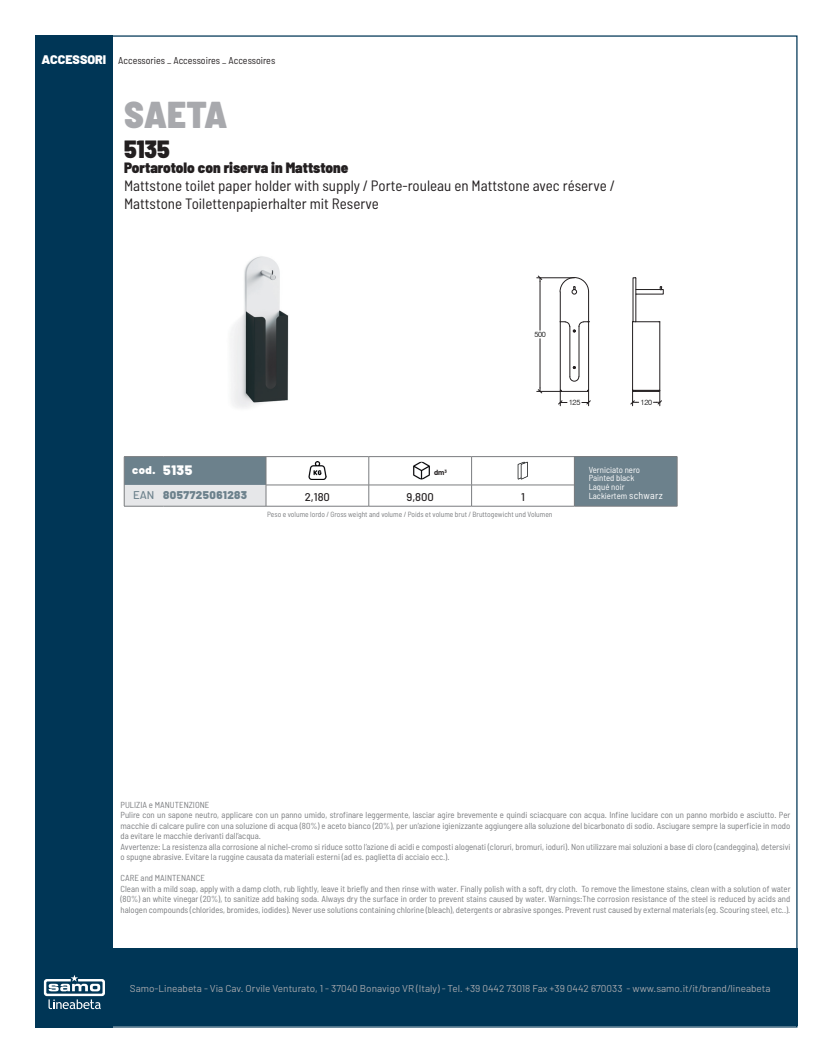
<style>
.page{position:relative;width:833px;height:1063px;background:#fff}
.page>*{position:absolute;margin:0;border:0;box-sizing:border-box;transform-origin:0 0}
.t1{font:900 semi-condensed 37.5px "Barlow";color:#a8a9ad}
.t2{font:900 semi-condensed 25px "Barlow";color:#231f20}
.t3{font:semi-condensed 15px/18px "Barlow";color:#231f20}
.t4{font:900 semi-condensed 15px "Barlow";color:#231f20}
.t5{font:900 11.25px "Barlow";letter-spacing:.04em;color:#6c818c}
.t6{font:500 11.25px "Barlow";color:#231f20}
.t7{font:900 11.25px "Barlow";color:#fff}
.t8{font:10px "Barlow";color:#a8a9ad}
.t9{font:semi-condensed 10px "Barlow";color:#231f20}
.t10{font:semi-condensed 8.75px/10.5px "Barlow";color:#7a7c7f}
.t11{font:semi-condensed 8.75px/8.8px "Barlow";color:#fff}
.t12{font:300 7.62px "Swiss 721 BT";letter-spacing:-.03em;color:#000001}
.t13{font:semi-condensed 7.5px "Barlow";color:#7a7c7f}
.t14{font:700 7.5px "Barlow";color:#231f20}
.s1{font-weight:900;font-stretch:normal;font-size:12.5px;color:#fff}
.s2{font-size:13.75px}
.s3{font-weight:500}
.s4{font-size:10px}
</style>
<div class="page">
<div style="left:35px;top:35px;width:78px;height:993px;background:#003656"></div>
<svg style="left:44px;top:975px;width:61px;height:34px"></svg>
<img style="left:231px;top:256px;width:58px;height:152px">
<hr style="left:560px;top:292px;width:1px;height:30px;background:#231f20">
<hr style="left:588px;top:292px;width:1px;height:30px;background:#231f20">
<svg style="left:559px;top:277px;width:30px;height:17px"></svg>
<hr style="left:540px;top:281px;width:1px;height:49px;background:#231f20">
<svg style="left:537px;top:321px;width:53px;height:85px"></svg>
<hr style="left:537px;top:278px;width:37px;height:1px;background:#231f20">
<svg style="left:630px;top:277px;width:33px;height:129px"></svg>
<div style="left:113px;top:948px;width:684px;height:78px;background:#003656"></div>
<div style="left:574px;top:457px;width:103px;height:49px;background:#6c818c"></div>
<hr style="left:124px;top:456px;width:39px;height:1px;background:#7a7c7f">
<hr style="left:163px;top:456px;width:103px;height:1px;background:#7a7c7f">
<hr style="left:266px;top:456px;width:103px;height:1px;background:#7a7c7f">
<hr style="left:369px;top:456px;width:102px;height:1px;background:#7a7c7f">
<hr style="left:471px;top:456px;width:103px;height:1px;background:#7a7c7f">
<hr style="left:574px;top:456px;width:103px;height:1px;background:#7a7c7f">
<hr style="left:574px;top:506px;width:103px;height:1px;background:#7a7c7f">
<svg style="left:677px;top:457px;width:1px;height:49px"></svg>
<svg style="left:124px;top:457px;width:143px;height:49px;background:#9fabb2"></svg>
<svg style="left:368px;top:457px;width:1px;height:49px"></svg>
<svg style="left:471px;top:457px;width:1px;height:49px"></svg>
<svg style="left:574px;top:457px;width:1px;height:49px"></svg>
<hr style="left:124px;top:506px;width:39px;height:1px;background:#7a7c7f">
<hr style="left:163px;top:506px;width:103px;height:1px;background:#7a7c7f">
<hr style="left:266px;top:506px;width:103px;height:1px;background:#7a7c7f">
<hr style="left:369px;top:506px;width:102px;height:1px;background:#7a7c7f">
<hr style="left:471px;top:506px;width:103px;height:1px;background:#7a7c7f">
<hr style="left:266px;top:485px;width:103px;height:1px;background:#7a7c7f">
<hr style="left:369px;top:485px;width:102px;height:1px;background:#7a7c7f">
<hr style="left:471px;top:485px;width:103px;height:1px;background:#7a7c7f">
<img style="left:309px;top:462px;width:18px;height:17px">
<img style="left:413px;top:462px;width:17px;height:17px">
<svg style="left:413px;top:475px;width:17px;height:1px"></svg>
<svg style="left:517px;top:462px;width:11px;height:17px"></svg>
<p class="t9" style="left:42px;top:54px;width:235px"><span class="s1">ACCESSORI</span> Accessories _ Accessoires _ Accessoires</p>
<h1 class="t1" style="left:124px;top:92px;width:105px">SAETA</h1>
<h2 class="t2" style="left:124px;top:134px;width:47px">5135</h2>
<h3 class="t4" style="left:124px;top:159px;width:226px">Portarotolo con riserva in Mattstone</h3>
<h3 class="t3" style="left:124px;top:177px;width:492px">Mattstone toilet paper holder with supply / Porte-rouleau en Mattstone avec réserve /<br>Mattstone Toilettenpapierhalter mit Reserve</h3>
<p class="t12" style="left:534px;top:330px;width:13px">500</p>
<p class="t12" style="left:569px;top:398px;width:13px">125</p>
<p class="t12" style="left:640px;top:398px;width:13px">120</p>
<p class="t7" style="left:132px;top:463px;width:62px">cod. <span class="s2">5135</span></p>
<p class="t14" style="left:434px;top:468px;width:14px">dm3</p>
<p class="t11" style="left:589px;top:465px;width:53px">Verniciato nero<br>Painted black<br>Laqué noir</p>
<p class="t5" style="left:133px;top:488px;width:116px"><span class="s3">EAN</span> 8057725061283</p>
<p class="t6" style="left:305px;top:490px;width:27px">2,180</p>
<p class="t6" style="left:406px;top:490px;width:29px">9,800</p>
<p class="t11" style="left:589px;top:491px;width:76px">Lackiertem <span class="s4">schwarz</span></p>
<p class="t6" style="left:521px;top:490px;width:5px">1</p>
<p class="t13" style="left:267px;top:510px;width:287px">Peso e volume lordo / Gross weight and volume / Poids et volume brut / Bruttogewicht und Volumen</p>
<p class="t10" style="left:120px;top:799px;width:671px">PULIZIA e MANUTENZIONE<br>Pulire con un sapone neutro, applicare con un panno umido, strofinare leggermente, lasciar agire brevemente e quindi sciacquare con acqua. Infine lucidare con un panno morbido e asciutto. Per macchie di calcare pulire con una soluzione di acqua (80%) e aceto bianco (20%), per un’azione igienizzante aggiungere alla soluzione del bicarbonato di sodio. Asciugare sempre la superficie in modo da evitare le macchie derivanti dall’acqua.<br>Avvertenze: La resistenza alla corrosione al nichel-cromo si riduce sotto l’azione di acidi e composti alogenati (cloruri, bromuri, ioduri). Non utilizzare mai soluzioni a base di cloro (candeggina), detersivi o spugne abrasive. Evitare la ruggine causata da materiali esterni (ad es. paglietta di acciaio ecc.).</p>
<p class="t10" style="left:120px;top:873px;width:671px">CARE and MAINTENANCE<br>Clean with a mild soap, apply with a damp cloth, rub lightly, leave it briefly and then rinse with water. Finally polish with a soft, dry cloth. To remove the limestone stains, clean with a solution of water (80%) an white vinegar (20%), to sanitize add baking soda. Always dry the surface in order to prevent stains caused by water. Warnings:The corrosion resistance of the steel is reduced by acids and halogen compounds (chlorides, bromides, iodides). Never use solutions containing chlorine (bleach), detergents or abrasive sponges. Prevent rust caused by external materials (eg. Scouring steel, etc..).</p>
<p class="t8" style="left:130px;top:982px;width:642px">Samo-Lineabeta - Via Cav. Orvile Venturato, 1 - 37040 Bonavigo VR (Italy) - Tel. +39 0442 73018 Fax +39 0442 670033 - www.samo.it/it/brand/lineabeta</p>
</div>
